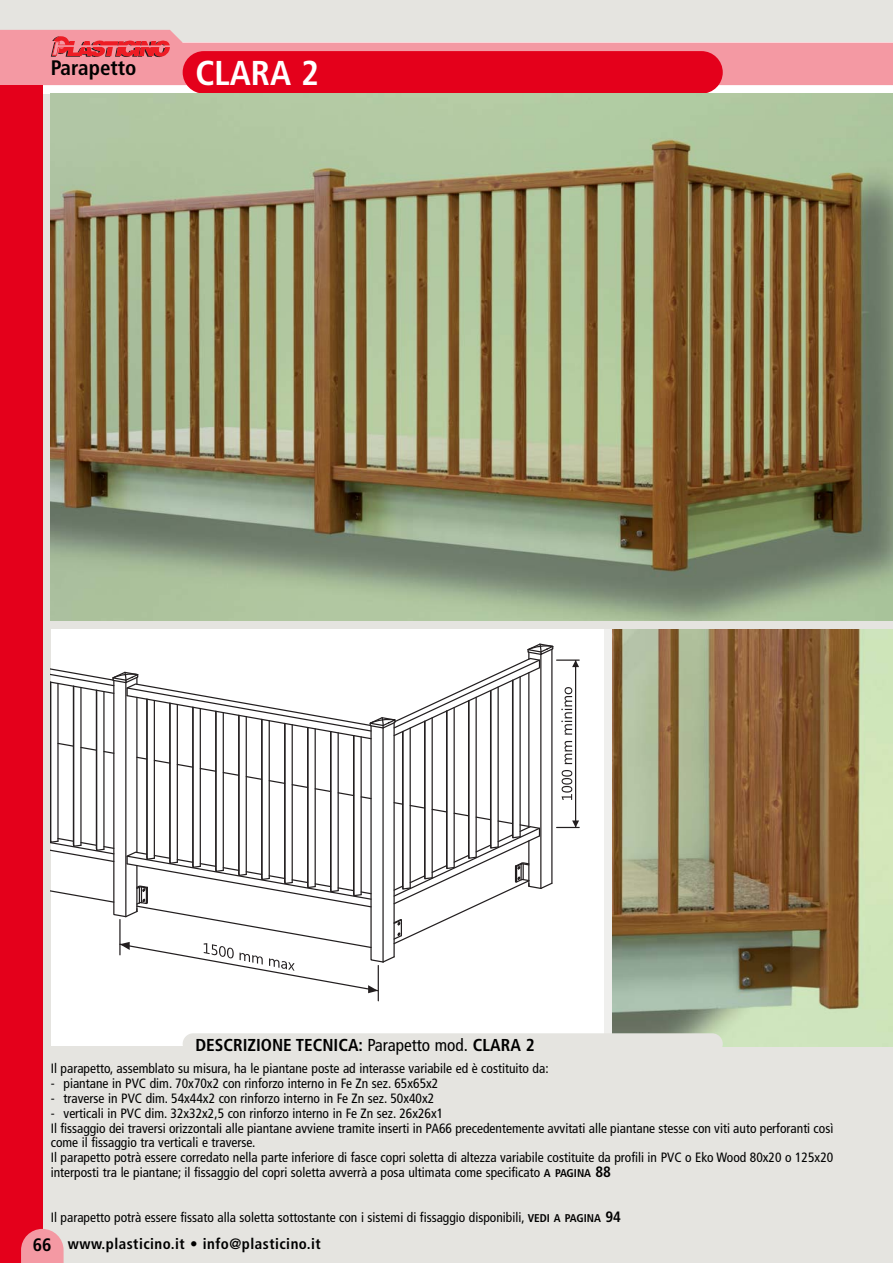
<style>
.page{position:relative;width:893px;height:1263px;background:#fff}
.page>*{position:absolute;margin:0;border:0;box-sizing:border-box;transform-origin:0 0}
.t1{font:700 condensed 34.5px "Frutiger";color:#fff}
.t2{font:700 condensed 21px "Frutiger";color:#000}
.t3{font:700 condensed 17.25px "Frutiger";color:#000}
.t4{font:700 condensed 15px "Frutiger";letter-spacing:.03em;color:#000}
.t5{font:condensed 13.5px/14.9px "Frutiger";color:#000}
.s1{font-weight:400}
.s2{font-weight:700;font-size:11.25px}
.s3{font-weight:700;font-size:15px}
.s4{font-size:18px}
</style>
<div class="page">
<div style="left:0;top:0;width:892px;height:1263px;background:#e5e4e0"></div>
<div style="left:604px;top:629px;width:288px;height:417px;background:#efefed"></div>
<div style="left:0;top:43px;width:892px;height:51px;background:#fff"></div>
<svg style="left:0;top:30px;width:892px;height:55px;fill:#f499a3"></svg>
<div style="left:183px;top:51px;width:540px;height:43px;background:#e4001b;border-radius:21px"></div>
<div style="left:0;top:85px;width:42px;height:1178px;background:#e4001b"></div>
<img style="left:51px;top:94px;width:841px;height:527px">
<div style="left:51px;top:629px;width:553px;height:417px;background:#fff"></div>
<hr style="left:378px;top:966px;width:1px;height:35px;background:#231f20">
<svg style="left:51px;top:643px;width:528px;height:350px"></svg>
<svg style="left:21px;top:1229px;width:43px;height:34px"></svg>
<svg style="left:51px;top:36px;width:119px;height:21px;background:#e25760"></svg>
<img style="left:612px;top:629px;width:280px;height:417px">
<div style="left:183px;top:1033px;width:540px;height:22px;background:#e5e4e0;border-radius:11px"></div>
<h2 class="t2" style="left:51px;top:60px;width:87px">Parapetto</h2>
<h1 class="t1" style="left:195px;top:60px;width:125px">CLARA 2</h1>
<p class="t3" style="left:195px;top:1038px;width:341px">DESCRIZIONE TECNICA: <span class="s1">Parapetto mod.</span> CLARA 2</p>
<p class="t5" style="left:51px;top:1062px;width:499px">Il parapetto, assemblato su misura, ha le piantane poste ad interasse variabile ed è costituito da:</p>
<p class="t5" style="left:51px;top:1077px;width:389px">- piantane in PVC dim. 70x70x2 con rinforzo interno in Fe Zn sez. 65x65x2</p>
<p class="t5" style="left:51px;top:1092px;width:385px">- traverse in PVC dim. 54x44x2 con rinforzo interno in Fe Zn sez. 50x40x2</p>
<p class="t5" style="left:51px;top:1107px;width:784px">- verticali in PVC dim. 32x32x2,5 con rinforzo interno in Fe Zn sez. 26x26x1<br>Il fissaggio dei traversi orizzontali alle piantane avviene tramite inserti in PA66 precedentemente avvitati alle piantane stesse con viti auto perforanti così come il fissaggio tra verticali e traverse.<br>Il parapetto potrà essere corredato nella parte inferiore di fasce copri soletta di altezza variabile costituite da profili in PVC o Eko Wood 80x20 o 125x20 interposti tra le piantane; il fissaggio del copri soletta avverrà a posa ultimata come specificato <span class="s2">A PAGINA</span> <span class="s3">88</span></p>
<p class="t5" style="left:51px;top:1211px;width:572px">Il parapetto potrà essere fissato alla soletta sottostante con i sistemi di fissaggio disponibili, <span class="s2">VEDI A PAGINA</span> <span class="s3">94</span></p>
<p class="t4" style="left:33px;top:1237px;width:289px"><span class="s4">66</span> www.plasticino.it • info@plasticino.it</p>
</div>
